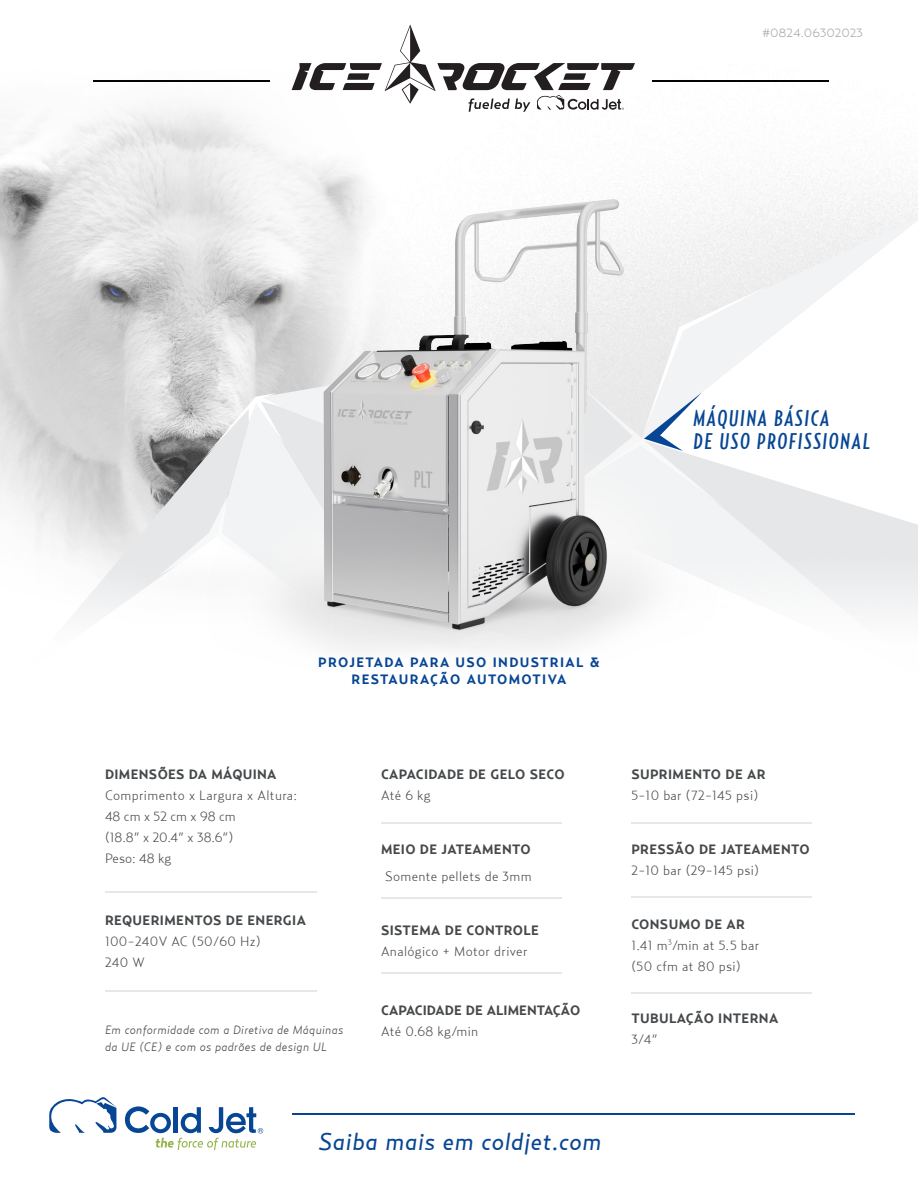
<style>
.page{position:relative;width:918px;height:1188px;background:#fff}
.page>*{position:absolute;margin:0;border:0;box-sizing:border-box;transform-origin:0 0}
.t1{font:italic 24px "Relay";letter-spacing:.025em;color:#074694}
.t2{font:italic 500 22.65px "Relay Comp";letter-spacing:.075em;color:#074694}
.t3{font:300 13.5px "Relay";letter-spacing:.025em;color:#46494b}
.t4{font:700 13.5px "Relay";letter-spacing:.025em;color:#46494b}
.t5{font:700 13.5px "Relay";letter-spacing:.1em;color:#074694}
.t6{font:700 13.5px "Relay";letter-spacing:.005em;color:#46494b}
.t7{font:300 13.5px "Relay";color:#46494b}
.t8{font:italic 300 12px "Relay";letter-spacing:.025em;color:#46494b}
.t9{font:300 12px "Relay Wide";color:#a8a9ad}
</style>
<div class="page">
<img style="left:0;top:80px;width:292px;height:428px">
<svg style="left:18px;top:398px;width:173px;height:214px"></svg>
<svg style="left:771px;top:479px;width:147px;height:139px;fill:#ebebed"></svg>
<svg style="left:727px;top:214px;width:191px;height:123px;fill:#f3f3f4"></svg>
<svg style="left:159px;top:497px;width:32px;height:85px"></svg>
<hr style="left:293px;top:1114px;width:562px;height:1px;background:#074694">
<svg style="left:49px;top:1097px;width:67px;height:36px"></svg>
<svg style="left:125px;top:1106px;width:138px;height:44px"></svg>
<svg style="left:292px;top:24px;width:343px;height:88px"></svg>
<img style="left:191px;top:142px;width:536px;height:509px">
<hr style="left:105px;top:892px;width:212px;height:1px;background:#e7e7e8">
<hr style="left:105px;top:990px;width:212px;height:1px;background:#e7e7e8">
<hr style="left:381px;top:822px;width:181px;height:1px;background:#e7e7e8">
<hr style="left:381px;top:897px;width:181px;height:1px;background:#e7e7e8">
<hr style="left:381px;top:972px;width:181px;height:2px;background:#e7e7e8">
<hr style="left:631px;top:822px;width:181px;height:1px;background:#e7e7e8">
<hr style="left:631px;top:896px;width:181px;height:2px;background:#e7e7e8">
<hr style="left:631px;top:992px;width:181px;height:2px;background:#e7e7e8">
<hr style="left:652px;top:80px;width:177px;height:2px;background:#040503">
<hr style="left:93px;top:80px;width:176px;height:2px;background:#040503">
<svg style="left:426px;top:285px;width:345px;height:366px"></svg>
<p class="t9" style="left:762px;top:26px;width:102px">#0824.06302023</p>
<p class="t2" style="left:694px;top:405px;width:137px">MÁQUINA BÁSICA</p>
<p class="t2" style="left:694px;top:428px;width:178px">DE USO PROFISSIONAL</p>
<p class="t5" style="left:318px;top:655px;width:283px">PROJETADA PARA USO INDUSTRIAL &amp;</p>
<p class="t5" style="left:351px;top:671px;width:217px">RESTAURAÇÃO AUTOMOTIVA</p>
<p class="t4" style="left:105px;top:766px;width:173px">DIMENSÕES DA MÁQUINA</p>
<p class="t3" style="left:105px;top:787px;width:194px">Comprimento x Largura x Altura:</p>
<p class="t7" style="left:105px;top:808px;width:132px">48 cm x 52 cm x 98 cm</p>
<p class="t3" style="left:105px;top:829px;width:130px">(18.8” x 20.4” x 38.6”)</p>
<p class="t3" style="left:105px;top:850px;width:68px">Peso: 48 kg</p>
<p class="t4" style="left:105px;top:913px;width:202px">REQUERIMENTOS DE ENERGIA</p>
<p class="t3" style="left:105px;top:934px;width:157px">100-240V AC (50/60 Hz)</p>
<p class="t3" style="left:105px;top:955px;width:41px">240 W</p>
<p class="t8" style="left:105px;top:1023px;width:240px">Em conformidade com a Diretiva de Máquinas</p>
<p class="t8" style="left:105px;top:1039px;width:224px">da UE (CE) e com os padrões de design UL</p>
<p class="t4" style="left:381px;top:766px;width:185px">CAPACIDADE DE GELO SECO</p>
<p class="t3" style="left:381px;top:787px;width:51px">Até 6 kg</p>
<p class="t4" style="left:381px;top:841px;width:151px">MEIO DE JATEAMENTO</p>
<p class="t3" style="left:385px;top:868px;width:148px">Somente pellets de 3mm</p>
<p class="t4" style="left:381px;top:922px;width:159px">SISTEMA DE CONTROLE</p>
<p class="t3" style="left:381px;top:943px;width:148px">Analógico + Motor driver</p>
<p class="t6" style="left:381px;top:1002px;width:201px">CAPACIDADE DE ALIMENTAÇÃO</p>
<p class="t3" style="left:381px;top:1023px;width:99px">Até 0.68 kg/min</p>
<p class="t4" style="left:631px;top:766px;width:136px">SUPRIMENTO DE AR</p>
<p class="t3" style="left:631px;top:787px;width:129px">5-10 bar (72-145 psi)</p>
<p class="t4" style="left:631px;top:841px;width:180px">PRESSÃO DE JATEAMENTO</p>
<p class="t3" style="left:631px;top:862px;width:129px">2-10 bar (29-145 psi)</p>
<p class="t4" style="left:631px;top:916px;width:115px">CONSUMO DE AR</p>
<p class="t3" style="left:631px;top:937px;width:130px">1.41 m<sup>3</sup>/min at 5.5 bar</p>
<p class="t3" style="left:631px;top:958px;width:111px">(50 cfm at 80 psi)</p>
<p class="t4" style="left:631px;top:1010px;width:148px">TUBULAÇÃO INTERNA</p>
<p class="t3" style="left:631px;top:1031px;width:28px">3/4”</p>
<p class="t1" style="left:318px;top:1127px;width:285px">Saiba mais em coldjet.com</p>
</div>
